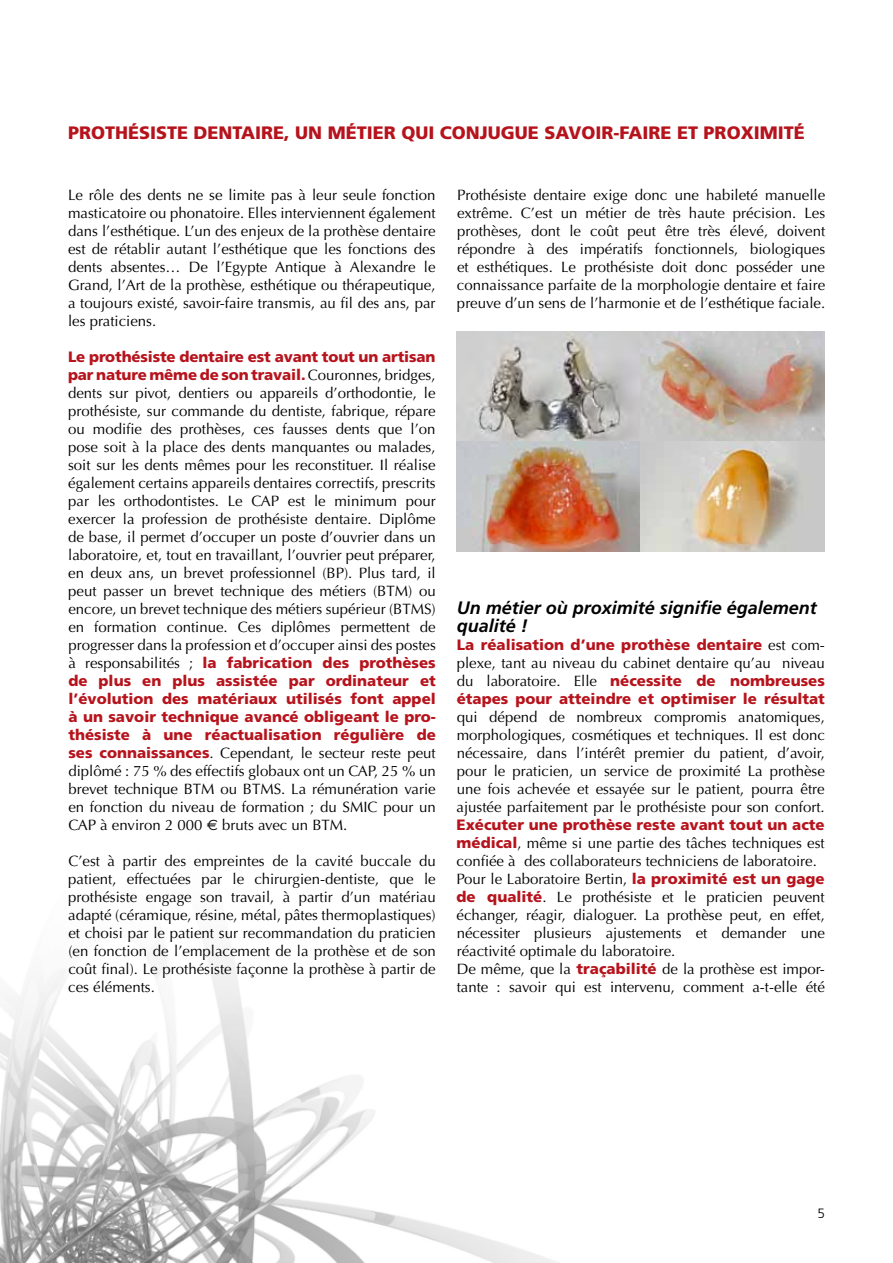
<style>
.page{position:relative;width:893px;height:1263px;background:#fff}
.page>*{position:absolute;margin:0;border:0;box-sizing:border-box;transform-origin:0 0}
.t1{font:900 18px "Frutiger";color:#b6131c}
.t2{font:italic 700 18px/18px "Frutiger";color:#000}
.t3{font:15px/18px "Optima";color:#000;text-align:justify}
.t4{font:900 15px/18px "Frutiger";color:#b6131c}
.t5{font:300 13.5px "Frutiger";color:#000}
.s1{font-family:"Optima";font-weight:400;color:#000}
.s2{font-family:"Frutiger";font-weight:900;color:#b6131c}
.s3{font-family:"Euro Sans"}
</style>
<div class="page">
<img style="left:0;top:955px;width:559px;height:308px">
<img style="left:457px;top:332px;width:368px;height:220px">
<p class="t1" style="left:68px;top:122px;width:13px">PRO</p>
<p class="t1" style="left:105px;top:122px;width:148px">THÉSISTE DENTAIRE</p>
<p class="t1" style="left:284px;top:122px;width:93px">, UN MÉTIER</p>
<p class="t1" style="left:401px;top:122px;width:239px">QUI CONJUGUE SAVOIR-FAIRE</p>
<p class="t1" style="left:677px;top:122px;width:39px">ET PROXIMI</p>
<p class="t1" style="left:784px;top:122px;width:23px">TÉ</p>
<p class="t3" style="left:68px;top:186px;width:369px">Le rôle des dents ne se limite pas à leur seule fonction masticatoire ou phonatoire. Elles interviennent également dans l’esthétique. L’un des enjeux de la prothèse dentaire est de rétablir autant l’esthétique que les fonctions des dents absentes… De l’Egypte Antique à Alexandre le Grand, l’Art de la prothèse, esthétique ou thérapeutique, a toujours existé, savoir-faire transmis, au fil des ans, par les praticiens.</p>
<p class="t4" style="left:68px;top:347px;width:369px">Le prothésiste dentaire est avant tout un artisan par nature même de son travail. <span class="s1">Couronnes, bridges,</span></p>
<p class="t3" style="left:68px;top:384px;width:369px">dents sur pivot, dentiers ou appareils d’orthodontie, le prothésiste, sur commande du dentiste, fabrique, répare ou modifie des prothèses, ces fausses dents que l’on pose soit à la place des dents manquantes ou malades, soit sur les dents mêmes pour les reconstituer. Il réalise également certains appareils dentaires correctifs, prescrits par les orthodontistes. Le CAP est le minimum pour exercer la profession de prothésiste dentaire. Diplôme de base, il permet d’occuper un poste d’ouvrier dans un laboratoire, et, tout en travaillant, l’ouvrier peut préparer, en deux ans, un brevet professionnel (BP). Plus tard, il peut passer un brevet technique des métiers (BTM) ou encore, un brevet technique des métiers supérieur (BTMS) en formation continue. Ces diplômes permettent de progresser dans la profession et d’occuper ainsi des postes</p>
<p class="t4" style="left:68px;top:653px;width:369px;text-align:justify"><span class="s1">à responsabilités ;</span> la fabrication des prothèses de plus en plus assistée par ordinateur et l’évolution des matériaux utilisés font appel à un savoir technique avancé obligeant le pro&shy;thésiste à une réactualisation régulière de</p>
<p class="t3" style="left:68px;top:744px;width:369px"><span class="s2">ses connaissances</span>. Cependant, le secteur reste peut diplômé : 75 % des effectifs globaux ont un CAP, 25 % un brevet technique BTM ou BTMS. La rémunération varie en fonction du niveau de formation ; du SMIC pour un CAP à environ 2 000 <span class="s3">e</span> bruts avec un BTM.</p>
<p class="t3" style="left:68px;top:852px;width:369px">C’est à partir des empreintes de la cavité buccale du patient, effectuées par le chirurgien-dentiste, que le prothésiste engage son travail, à partir d’un matériau adapté (céramique, résine, métal, pâtes thermoplastiques) et choisi par le patient sur recommandation du praticien (en fonction de l’emplacement de la prothèse et de son coût final). Le prothésiste façonne la prothèse à partir de ces éléments.</p>
<p class="t3" style="left:457px;top:186px;width:370px">Prothésiste dentaire exige donc une habileté manuelle extrême. C’est un métier de très haute précision. Les prothèses, dont le coût peut être très élevé, doivent répondre à des impératifs fonctionnels, biologiques et esthétiques. Le prothésiste doit donc posséder une connaissance parfaite de la morphologie dentaire et faire preuve d’un sens de l’harmonie et de l’esthétique faciale.</p>
<p class="t2" style="left:457px;top:598px;width:362px">Un métier où proximité signifie également qualité !</p>
<p class="t4" style="left:457px;top:635px;width:370px">La réalisation d’une prothèse dentaire <span class="s1">est com-</span></p>
<p class="t3" style="left:457px;top:654px;width:370px">plexe, tant au niveau du cabinet dentaire qu’au niveau</p>
<p class="t4" style="left:457px;top:671px;width:370px"><span class="s1">du laboratoire. Elle</span> nécessite de nombreuses étapes pour atteindre et optimiser le résultat</p>
<p class="t3" style="left:457px;top:708px;width:370px">qui dépend de nombreux compromis anatomiques, morphologiques, cosmétiques et techniques. Il est donc nécessaire, dans l’intérêt premier du patient, d’avoir, pour le praticien, un service de proximité La prothèse une fois achevée et essayée sur le patient, pourra être ajustée parfaitement par le prothésiste pour son confort.</p>
<p class="t4" style="left:457px;top:815px;width:370px">Exécuter une prothèse reste avant tout un acte</p>
<p class="t3" style="left:457px;top:834px;width:370px;text-align:left"><span class="s2">médical</span>, même si une partie des tâches techniques est confiée à des collaborateurs techniciens de laboratoire.<br>Pour le Laboratoire Bertin, <span class="s2">la proximité est un gage de qualité</span>. Le prothésiste et le praticien peuvent échanger, réagir, dialoguer. La prothèse peut, en effet, nécessiter plusieurs ajustements et demander une réactivité optimale du laboratoire.<br>De même, que la <span class="s2">traçabilité</span> de la prothèse est impor&shy;tante : savoir qui est intervenu, comment a-t-elle été</p>
<p class="t5" style="left:817px;top:1205px;width:9px">5</p>
</div>
